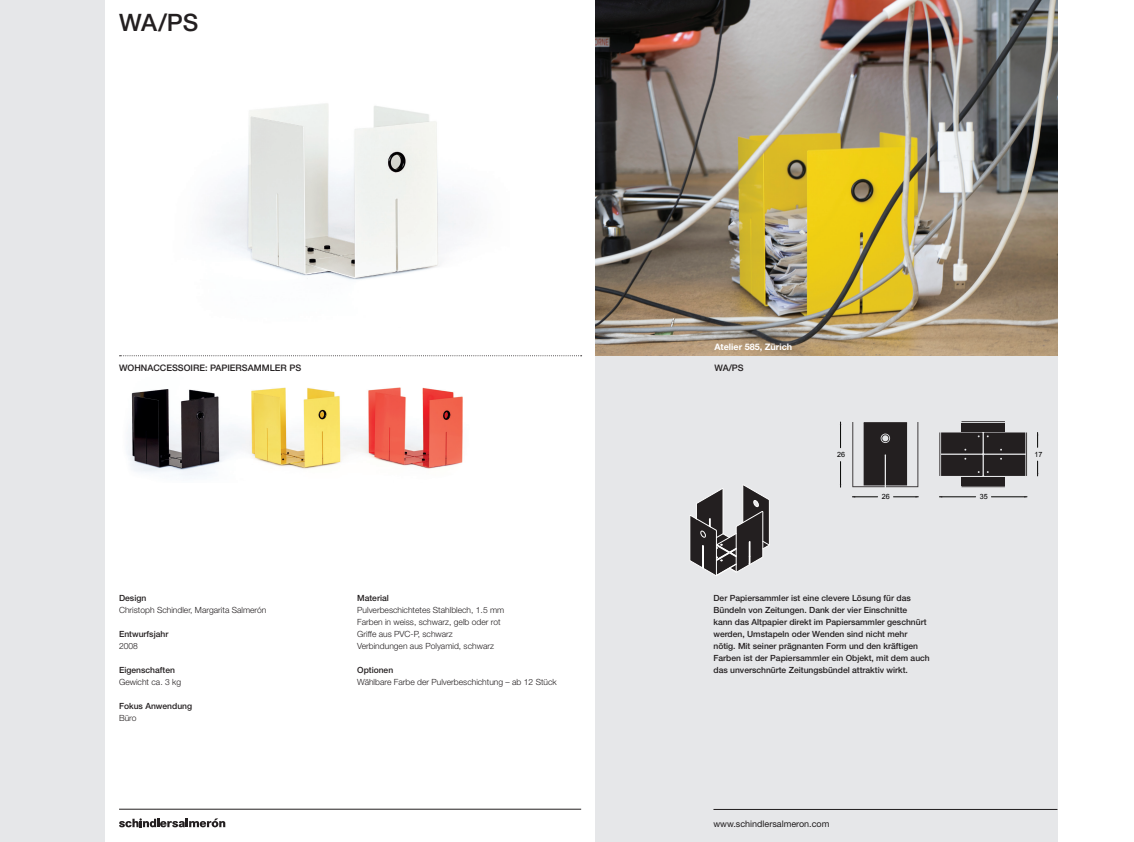
<style>
.page{position:relative;width:1134px;height:842px;background:#fff}
.page>*{position:absolute;margin:0;border:0;box-sizing:border-box;transform-origin:0 0}
.Project_Number{font:500 24px "Helvetica Neue LT Std";color:#231f20}
.Project_Title{font:500 9px "Helvetica Neue LT Std";color:#231f20}
.t1{font:9px "Helvetica Neue LT Std";color:#231f20}
.Story_Text{font:700 9px "Helvetica Neue LT Std";color:#fff}
.Story_Text-2{font:500 8.5px/12px "Helvetica Neue LT Std";color:#231f20}
.t2{font:300 8.5px "Helvetica Neue LT Std";color:#231f20}
.t3{font:7.2px "Arial";color:#000}
</style>
<div class="page">
<svg style="left:119px;top:818px;width:106px;height:9px"></svg>
<hr style="left:119px;top:809px;width:462px;height:1px;background:#231f20">
<div style="left:595px;top:0;width:462px;height:842px;background:#e6e7e9"></div>
<div style="left:0;top:0;width:105px;height:842px;background:#e6e7e9"></div>
<img style="left:595px;top:0;width:462px;height:356px">
<img style="left:208px;top:103px;width:260px;height:177px">
<img style="left:127px;top:387px;width:336px;height:90px">
<svg style="left:1037px;top:461px;width:1px;height:15px"></svg>
<svg style="left:1037px;top:432px;width:1px;height:15px"></svg>
<svg style="left:852px;top:496px;width:26px;height:2px"></svg>
<svg style="left:893px;top:496px;width:25px;height:2px"></svg>
<svg style="left:840px;top:462px;width:1px;height:25px"></svg>
<svg style="left:840px;top:422px;width:1px;height:26px"></svg>
<hr style="left:991px;top:497px;width:36px;height:1px;background:#040503">
<hr style="left:939px;top:497px;width:36px;height:1px;background:#040503">
<svg style="left:852px;top:422px;width:66px;height:65px"></svg>
<svg style="left:961px;top:486px;width:44px;height:1px"></svg>
<svg style="left:961px;top:421px;width:44px;height:1px"></svg>
<div style="left:961px;top:477px;width:21px;height:8px;background:#231f20"></div>
<div style="left:984px;top:477px;width:21px;height:8px;background:#231f20"></div>
<div style="left:984px;top:423px;width:21px;height:8px;background:#231f20"></div>
<div style="left:961px;top:423px;width:21px;height:8px;background:#231f20"></div>
<svg style="left:939px;top:432px;width:88px;height:44px;background:#332f30"></svg>
<svg style="left:120px;top:355px;width:462px;height:1px"></svg>
<svg style="left:690px;top:485px;width:80px;height:91px"></svg>
<p class="Project_Number" style="left:119px;top:8px;width:81px">WA/PS</p>
<p class="Project_Title" style="left:119px;top:362px;width:184px">WOHNACCESSOIRE: PAPIERSAMMLER PS</p>
<p class="Story_Text-2" style="left:119px;top:592px;width:29px">Design</p>
<p class="t2" style="left:119px;top:605px;width:149px">Christoph Schindler, Margarita Salmerón</p>
<p class="Story_Text-2" style="left:119px;top:628px;width:51px">Entwurfsjahr</p>
<p class="t2" style="left:119px;top:641px;width:20px">2008</p>
<p class="Story_Text-2" style="left:119px;top:664px;width:57px">Eigenschaften</p>
<p class="t2" style="left:119px;top:677px;width:64px">Gewicht ca. 3 kg</p>
<p class="Story_Text-2" style="left:119px;top:700px;width:75px">Fokus Anwendung</p>
<p class="t2" style="left:119px;top:713px;width:19px">Büro</p>
<p class="Story_Text-2" style="left:357px;top:592px;width:33px">Material</p>
<p class="t2" style="left:357px;top:605px;width:149px">Pulverbeschichtetes Stahlblech, 1.5 mm</p>
<p class="t2" style="left:357px;top:617px;width:145px">Farben in weiss, schwarz, gelb oder rot</p>
<p class="t2" style="left:357px;top:629px;width:97px">Griffe aus PVC-P, schwarz</p>
<p class="t2" style="left:357px;top:641px;width:138px">Verbindungen aus Polyamid, schwarz</p>
<p class="Story_Text-2" style="left:357px;top:664px;width:38px">Optionen</p>
<p class="t2" style="left:357px;top:677px;width:201px">Wählbare Farbe der Pulverbeschichtung – ab 12 Stück</p>
<p class="Story_Text" style="left:714px;top:341px;width:79px">Atelier 585, Zürich</p>
<p class="Project_Title" style="left:714px;top:362px;width:31px">WA/PS</p>
<p class="t3" style="left:837px;top:450px;width:9px">26</p>
<p class="t3" style="left:882px;top:492px;width:9px">26</p>
<p class="Story_Text-2" style="left:713px;top:592px;width:215px">Der Papiersammler ist eine clevere Lösung für das Bündeln von Zeitungen. Dank der vier Einschnitte kann das Altpapier direkt im Papiersammler geschnürt werden, Umstapeln oder Wenden sind nicht mehr nötig. Mit seiner prägnanten Form und den kräftigen</p>
<p class="Story_Text-2" style="left:713px;top:652px;width:218px">Farben ist der Papiersammler ein Objekt, mit dem auch das unverschnürte Zeitungsbündel attraktiv wirkt.</p>
<p class="t3" style="left:980px;top:492px;width:9px">35</p>
<p class="t3" style="left:1034px;top:449px;width:9px">17</p>
<p class="t1" style="left:713px;top:819px;width:117px">www.schindlersalmeron.com</p>
</div>
